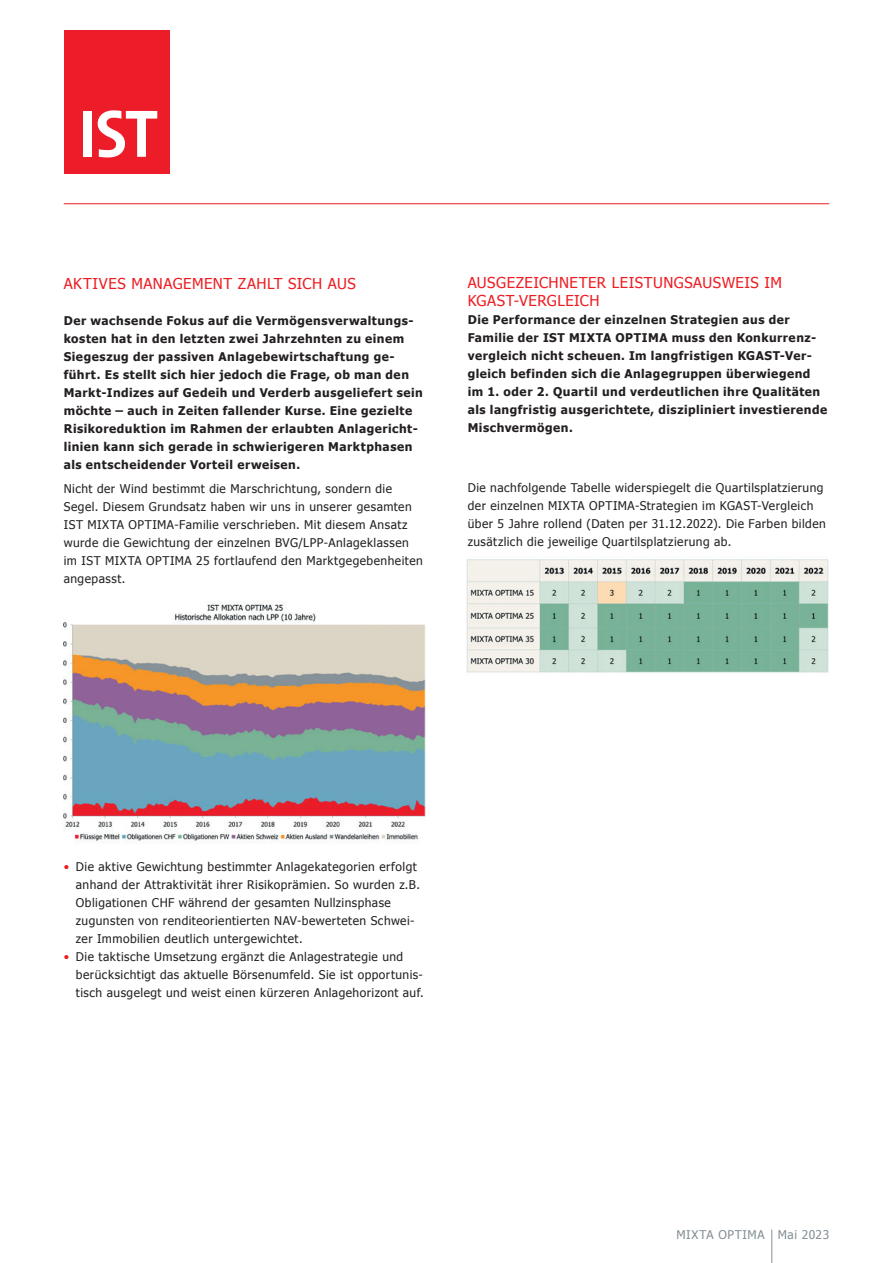
<style>
.page{position:relative;width:893px;height:1263px;background:#fff}
.page>*{position:absolute;margin:0;border:0;box-sizing:border-box;transform-origin:0 0}
.t1{font:15px/18px "Tahoma";letter-spacing:.03em;color:#ee1d23}
.t2{font:12px/18px "Tahoma";letter-spacing:.04em;color:#231f20}
.t3{font:700 12px/18px "Tahoma";letter-spacing:.04em;color:#231f20}
.t4{font:12px "Tahoma";letter-spacing:.045em;color:#828f96}
.s1{color:#ee1d23}
</style>
<div class="page">
<hr style="left:771px;top:1229px;width:1px;height:34px;background:#828f96">
<hr style="left:64px;top:203px;width:765px;height:1px;background:#ee1d23">
<div style="left:65px;top:31px;width:105px;height:143px;background:#ed1c29"></div>
<div style="left:83px;top:111px;width:9px;height:46px;background:#fff"></div>
<svg style="left:98px;top:110px;width:59px;height:47px"></svg>
<img style="left:64px;top:604px;width:362px;height:239px">
<img style="left:467px;top:559px;width:362px;height:114px">
<p class="t1" style="left:64px;top:274px;width:293px">AKTIVES MANAGEMENT ZAHLT SICH AUS</p>
<p class="t3" style="left:64px;top:311px;width:361px">Der wachsende Fokus auf die Vermögensverwaltungs&shy;kosten hat in den letzten zwei Jahrzehnten zu einem Siegeszug der passiven Anlagebewirtschaftung ge&shy;führt. Es stellt sich hier jedoch die Frage, ob man den Markt-Indizes auf Gedeih und Verderb ausgeliefert sein möchte – auch in Zeiten fallender Kurse. Eine gezielte Risikoreduktion im Rahmen der erlaubten Anlagericht&shy;linien kann sich gerade in schwierigeren Marktphasen als entscheidender Vorteil erweisen.</p>
<p class="t2" style="left:64px;top:479px;width:361px">Nicht der Wind bestimmt die Marschrichtung, sondern die Segel. Diesem Grundsatz haben wir uns in unserer gesamten IST MIXTA OPTIMA-Familie verschrieben. Mit diesem Ansatz wurde die Gewichtung der einzelnen BVG/LPP-Anlageklassen im IST MIXTA OPTIMA 25 fortlaufend den Marktgegebenheiten angepasst.</p>
<p class="t1" style="left:468px;top:273px;width:316px">AUSGEZEICHNETER LEISTUNGSAUSWEIS IM<br>KGAST-VERGLEICH</p>
<p class="t3" style="left:468px;top:310px;width:361px">Die Performance der einzelnen Strategien aus der Familie der IST MIXTA OPTIMA muss den Konkurrenz&shy;vergleich nicht scheuen. Im langfristigen KGAST-Ver&shy;gleich befinden sich die Anlagegruppen überwiegend im 1. oder 2. Quartil und verdeutlichen ihre Qualitäten als langfristig ausgerichtete, diszipliniert investierende Mischvermögen.</p>
<p class="t2" style="left:468px;top:478px;width:360px">Die nachfolgende Tabelle widerspiegelt die Quartilsplatzierung der einzelnen MIXTA OPTIMA-Strategien im KGAST-Vergleich über 5 Jahre rollend (Daten per 31.12.2022). Die Farben bilden zusätzlich die jeweilige Quartilsplatzierung ab.</p>
<p class="t2" style="left:76px;top:857px;width:346px;text-indent:-12px"><span class="s1">•</span> Die aktive Gewichtung bestimmter Anlagekategorien erfolgt anhand der Attraktivität ihrer Risikoprämien. So wurden z.B.<br>Obligationen CHF während der gesamten Nullzinsphase zugunsten von renditeorientierten NAV-bewerteten Schwei&shy;zer Immobilien deutlich untergewichtet.</p>
<p class="t2" style="left:76px;top:947px;width:349px;text-indent:-12px"><span class="s1">•</span> Die taktische Umsetzung ergänzt die Anlagestrategie und berücksichtigt das aktuelle Börsenumfeld. Sie ist opportunis&shy;tisch ausgelegt und weist einen kürzeren Anlagehorizont auf.</p>
<p class="t4" style="left:677px;top:1227px;width:154px">MIXTA OPTIMA Mai 2023</p>
</div>
